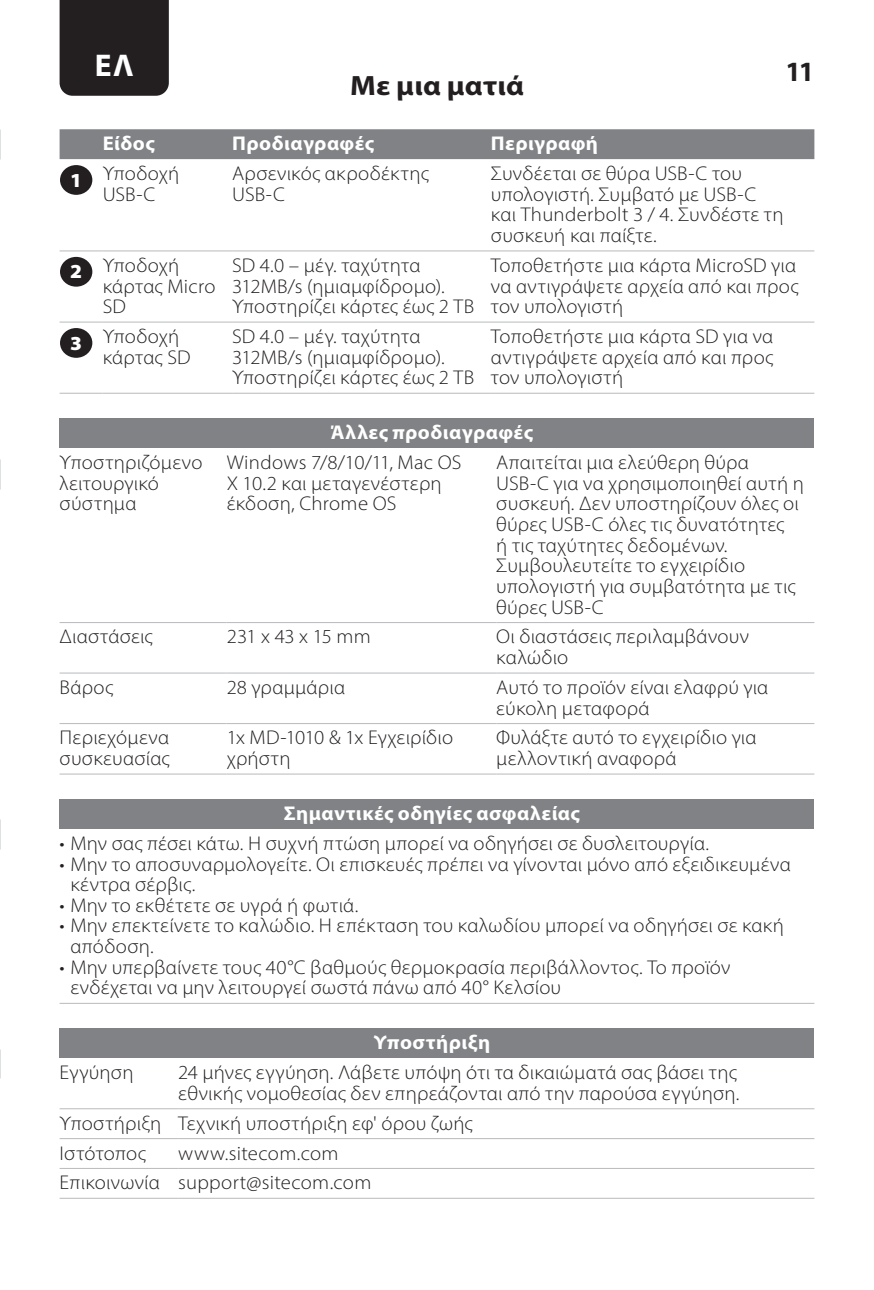
<style>
.page{position:relative;width:874px;height:1290px;background:#fff}
.page>*{position:absolute;margin:0;border:0;box-sizing:border-box;transform-origin:0 0}
.t1{font:700 31.5px "Myriad Pro";color:#fff}
.t2{font:700 28px "Myriad Pro";letter-spacing:.01em;color:#231f20;scale:1.09 1}
.t3{font:700 28px "Myriad Pro";letter-spacing:.01em;color:#231f20}
.t4{font:300 19.95px/20.7px "Myriad Pro";letter-spacing:.01em;color:#231f20;scale:1.04 1}
.t5{font:700 19.95px "Myriad Pro";letter-spacing:.02em;color:#fff;scale:1.04 1}
.s1{font-weight:900;color:#fff}
</style>
<div class="page">
<div style="left:60px;top:0;width:109px;height:96px;background:#231f20"></div>
<div style="left:60px;top:129px;width:754px;height:30px;background:#808285"></div>
<hr style="left:60px;top:393px;width:43px;height:1px;background:#bcbdc0">
<hr style="left:103px;top:393px;width:129px;height:1px;background:#bcbdc0">
<hr style="left:232px;top:393px;width:258px;height:1px;background:#bcbdc0">
<hr style="left:490px;top:393px;width:324px;height:1px;background:#bcbdc0">
<hr style="left:60px;top:250px;width:43px;height:1px;background:#bcbdc0">
<hr style="left:103px;top:250px;width:129px;height:1px;background:#bcbdc0">
<hr style="left:232px;top:250px;width:258px;height:1px;background:#bcbdc0">
<hr style="left:490px;top:250px;width:324px;height:1px;background:#bcbdc0">
<hr style="left:60px;top:321px;width:43px;height:2px;background:#bcbdc0">
<hr style="left:103px;top:321px;width:129px;height:2px;background:#bcbdc0">
<hr style="left:232px;top:321px;width:258px;height:2px;background:#bcbdc0">
<hr style="left:490px;top:321px;width:324px;height:2px;background:#bcbdc0">
<div style="left:60px;top:165px;width:32px;height:30px;background:#231f20;border-radius:50%"></div>
<div style="left:60px;top:257px;width:32px;height:30px;background:#231f20;border-radius:50%"></div>
<div style="left:60px;top:328px;width:32px;height:30px;background:#231f20;border-radius:50%"></div>
<div style="left:60px;top:418px;width:754px;height:30px;background:#808285"></div>
<hr style="left:60px;top:622px;width:166px;height:1px;background:#bcbdc0">
<hr style="left:226px;top:622px;width:270px;height:1px;background:#bcbdc0">
<hr style="left:496px;top:622px;width:318px;height:1px;background:#bcbdc0">
<hr style="left:60px;top:672px;width:166px;height:2px;background:#bcbdc0">
<hr style="left:226px;top:672px;width:270px;height:2px;background:#bcbdc0">
<hr style="left:496px;top:672px;width:318px;height:2px;background:#bcbdc0">
<hr style="left:60px;top:723px;width:166px;height:1px;background:#bcbdc0">
<hr style="left:226px;top:723px;width:270px;height:1px;background:#bcbdc0">
<hr style="left:496px;top:723px;width:318px;height:1px;background:#bcbdc0">
<hr style="left:60px;top:773px;width:166px;height:2px;background:#bcbdc0">
<hr style="left:226px;top:773px;width:270px;height:2px;background:#bcbdc0">
<hr style="left:496px;top:773px;width:318px;height:2px;background:#bcbdc0">
<div style="left:60px;top:799px;width:754px;height:30px;background:#808285"></div>
<hr style="left:60px;top:1003px;width:754px;height:1px;background:#bcbdc0">
<div style="left:60px;top:1028px;width:754px;height:30px;background:#808285"></div>
<hr style="left:60px;top:1108px;width:118px;height:1px;background:#bcbdc0">
<hr style="left:60px;top:1138px;width:118px;height:1px;background:#bcbdc0">
<hr style="left:60px;top:1168px;width:118px;height:1px;background:#bcbdc0">
<hr style="left:60px;top:1197px;width:118px;height:2px;background:#bcbdc0">
<hr style="left:178px;top:1108px;width:636px;height:1px;background:#bcbdc0">
<hr style="left:178px;top:1138px;width:636px;height:1px;background:#bcbdc0">
<hr style="left:178px;top:1168px;width:636px;height:1px;background:#bcbdc0">
<hr style="left:178px;top:1197px;width:636px;height:2px;background:#bcbdc0">
<h1 class="t1" style="left:95px;top:45px;width:40px">ΕΛ</h1>
<h2 class="t3" style="left:785px;top:53px;width:30px">11</h2>
<h2 class="t2" style="left:350px;top:68px;width:161px">Με μια ματιά</h2>
<p class="t5" style="left:103px;top:130px;width:52px">Είδος</p>
<p class="t5" style="left:232px;top:130px;width:138px">Προδιαγραφές</p>
<p class="t5" style="left:490px;top:130px;width:104px">Περιγραφή</p>
<p class="t4" style="left:70px;top:163px;width:106px;text-align:center"><span class="s1">1</span> Υποδοχή<br>USB-C</p>
<p class="t4" style="left:232px;top:163px;width:190px">Αρσενικός ακροδέκτης<br>USB-C</p>
<p class="t4" style="left:490px;top:163px;width:283px">Συνδέεται σε θύρα USB-C του υπολογιστή. Συμβατό με USB-C και Thunderbolt 3 / 4. Συνδέστε τη συσκευή και παίξτε.</p>
<p class="t4" style="left:103px;top:255px;width:110px;text-indent:-33px"><span class="s1">2</span> Υποδοχή κάρτας Micro<br>SD</p>
<p class="t4" style="left:232px;top:255px;width:234px">SD 4.0 – μέγ. ταχύτητα<br>312MB/s (ημιαμφίδρομο).<br>Υποστηρίζει κάρτες έως 2 TB</p>
<p class="t4" style="left:490px;top:255px;width:297px;text-align:justify">Τοποθετήστε μια κάρτα MicroSD για να αντιγράψετε αρχεία από και προς τον υπολογιστή</p>
<p class="t4" style="left:103px;top:326px;width:86px;text-indent:-33px"><span class="s1">3</span> Υποδοχή κάρτας SD</p>
<p class="t4" style="left:232px;top:326px;width:234px">SD 4.0 – μέγ. ταχύτητα<br>312MB/s (ημιαμφίδρομο).<br>Υποστηρίζει κάρτες έως 2 TB</p>
<p class="t4" style="left:490px;top:326px;width:273px;text-align:justify">Τοποθετήστε μια κάρτα SD για να αντιγράψετε αρχεία από και προς τον υπολογιστή</p>
<p class="t5" style="left:330px;top:419px;width:196px">Άλλες προδιαγραφές</p>
<p class="t4" style="left:60px;top:452px;width:139px">Υποστηριζόμενο λειτουργικό σύστημα</p>
<p class="t4" style="left:226px;top:452px;width:227px">Windows 7/8/10/11, Mac OS<br>X 10.2 και μεταγενέστερη έκδοση, Chrome OS</p>
<p class="t4" style="left:496px;top:452px;width:297px">Απαιτείται μια ελεύθερη θύρα<br>USB-C για να χρησιμοποιηθεί αυτή η συσκευή. Δεν υποστηρίζουν όλες οι θύρες USB-C όλες τις δυνατότητες<br>ή τις ταχύτητες δεδομένων.<br>Συμβουλευτείτε το εγχειρίδιο υπολογιστή για συμβατότητα με τις θύρες USB-C</p>
<p class="t4" style="left:60px;top:626px;width:91px">Διαστάσεις</p>
<p class="t4" style="left:226px;top:626px;width:140px">231 x 43 x 15 mm</p>
<p class="t4" style="left:496px;top:626px;width:244px">Οι διαστάσεις περιλαμβάνουν καλώδιο</p>
<p class="t4" style="left:60px;top:677px;width:53px">Βάρος</p>
<p class="t4" style="left:226px;top:677px;width:115px">28 γραμμάρια</p>
<p class="t4" style="left:496px;top:677px;width:263px">Αυτό το προϊόν είναι ελαφρύ για εύκολη μεταφορά</p>
<p class="t4" style="left:60px;top:727px;width:107px">Περιεχόμενα συσκευασίας</p>
<p class="t4" style="left:226px;top:727px;width:219px">1x MD-1010 &amp; 1x Εγχειρίδιο χρήστη</p>
<p class="t4" style="left:496px;top:727px;width:252px">Φυλάξτε αυτό το εγχειρίδιο για μελλοντική αναφορά</p>
<p class="t5" style="left:284px;top:800px;width:286px">Σημαντικές οδηγίες ασφαλείας</p>
<p class="t4" style="left:60px;top:833px;width:625px">• Μην σας πέσει κάτω. Η συχνή πτώση μπορεί να οδηγήσει σε δυσλειτουργία.</p>
<p class="t4" style="left:70px;top:853px;width:694px;text-indent:-11px">• Μην το αποσυναρμολογείτε. Οι επισκευές πρέπει να γίνονται μόνο από εξειδικευμένα κέντρα σέρβις.</p>
<p class="t4" style="left:60px;top:894px;width:289px">• Μην το εκθέτετε σε υγρά ή φωτιά.</p>
<p class="t4" style="left:70px;top:915px;width:687px;text-indent:-11px">• Μην επεκτείνετε το καλώδιο. Η επέκταση του καλωδίου μπορεί να οδηγήσει σε κακή απόδοση.</p>
<p class="t4" style="left:70px;top:956px;width:635px;text-indent:-11px">• Μην υπερβαίνετε τους 40°C βαθμούς θερμοκρασία περιβάλλοντος. Το προϊόν ενδέχεται να μην λειτουργεί σωστά πάνω από 40° Κελσίου</p>
<p class="t5" style="left:373px;top:1029px;width:113px">Υποστήριξη</p>
<p class="t4" style="left:60px;top:1062px;width:72px">Εγγύηση</p>
<p class="t4" style="left:178px;top:1062px;width:541px">24 μήνες εγγύηση. Λάβετε υπόψη ότι τα δικαιώματά σας βάσει της εθνικής νομοθεσίας δεν επηρεάζονται από την παρούσα εγγύηση.</p>
<p class="t4" style="left:60px;top:1108px;width:398px;line-height:29.8px">Υποστήριξη Τεχνική υποστήριξη εφ' όρου ζωής<br>Ιστότοπος</p>
<p class="t4" style="left:60px;top:1138px;width:301px;line-height:29.8px;text-indent:118px">www.sitecom.com<br>Επικοινωνία support@sitecom.com</p>
</div>
